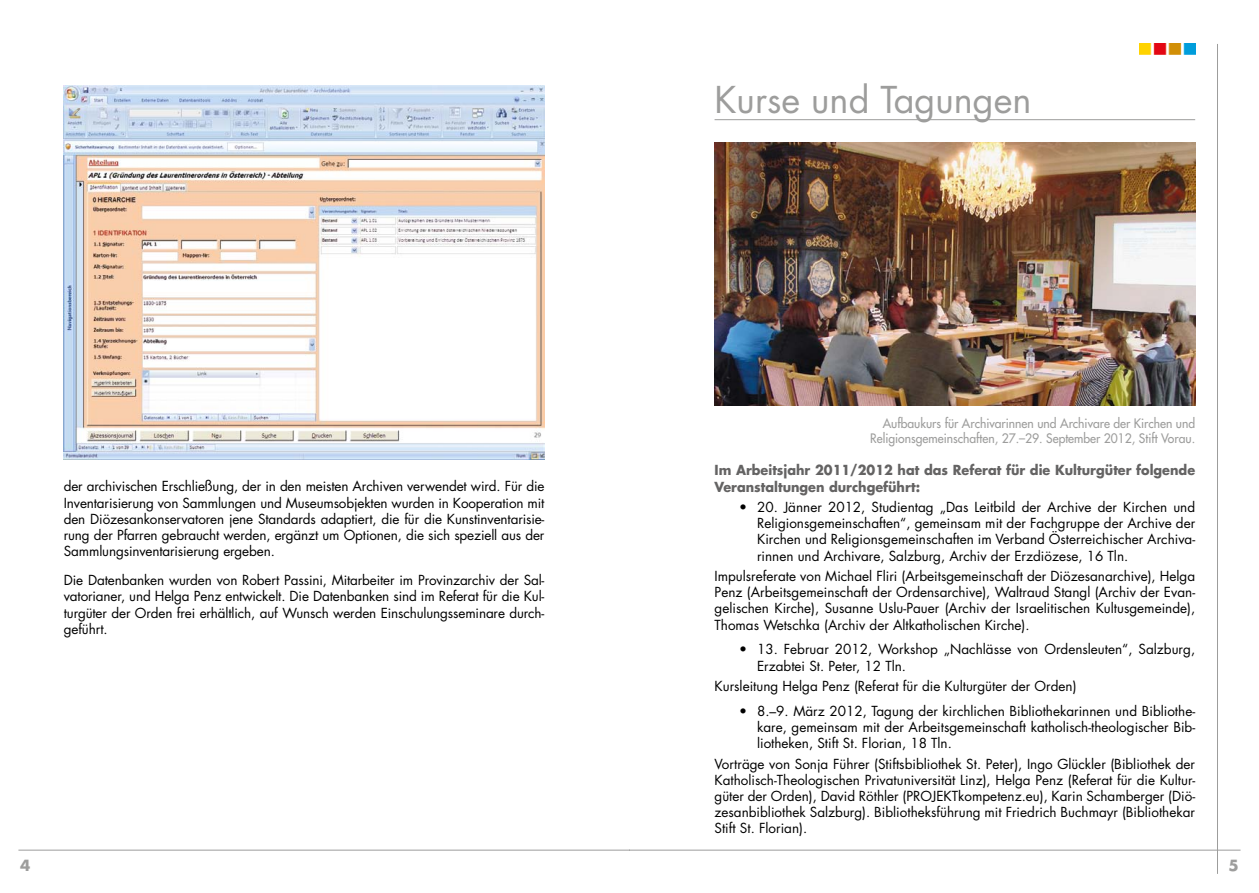
<style>
.page{position:relative;width:1259px;height:893px;background:#fff}
.page>*{position:absolute;margin:0;border:0;box-sizing:border-box;transform-origin:0 0}
.t1{font:36px "Futura";color:#9d9d9c}
.t2{font:700 15px "Futura";color:#9d9d9c}
.t3{font:13.5px/16.2px "Futura";color:#000;text-align:justify}
.t4{font:700 13.5px/16.5px "Futura";color:#646363;scale:.95 1}
.t5{font:12.75px/15px "Futura";color:#9d9d9c;text-align:right;scale:.95 1}
</style>
<div class="page">
<hr style="left:18px;top:850px;width:611px;height:1px;background:#9d9d9c">
<hr style="left:629px;top:850px;width:611px;height:1px;background:#9d9d9c">
<hr style="left:1217px;top:44px;width:1px;height:830px;background:#9d9d9c">
<img style="left:1139px;top:44px;width:56px;height:11px">
<img style="left:63px;top:85px;width:482px;height:375px">
<hr style="left:714px;top:119px;width:481px;height:1px;background:#9d9d9c">
<img style="left:714px;top:142px;width:481px;height:263px">
<p class="t3" style="left:64px;top:479px;width:482px">der archivischen Erschließung, der in den meisten Archiven verwendet wird. Für die Inventarisierung von Sammlungen und Museumsobjekten wurden in Kooperation mit den Diözesankonservatoren jene Standards adaptiert, die für die Kunstinventarisie&shy;rung der Pfarren gebraucht werden, ergänzt um Optionen, die sich speziell aus der Sammlungsinventarisierung ergeben.</p>
<p class="t3" style="left:64px;top:572px;width:482px">Die Datenbanken wurden von Robert Passini, Mitarbeiter im Provinzarchiv der Sal&shy;vatorianer, und Helga Penz entwickelt. Die Datenbanken sind im Referat für die Kul&shy;turgüter der Orden frei erhältlich, auf Wunsch werden Einschulungsseminare durch&shy;geführt.</p>
<h1 class="t1" style="left:714px;top:77px;width:318px">Kurse und Tagungen</h1>
<p class="t5" style="left:870px;top:416px;width:343px">Aufbaukurs für Archivarinnen und Archivare der Kirchen und<br>Religionsgemeinschaften, 27.–29. September 2012, Stift Vorau.</p>
<p class="t4" style="left:714px;top:462px;width:507px">Im Arbeitsjahr 2011/2012 hat das Referat für die Kulturgüter folgende<br>Veranstaltungen durchgeführt:</p>
<p class="t3" style="left:757px;top:499px;width:439px;text-indent:-18px">• 20. Jänner 2012, Studientag „Das Leitbild der Archive der Kirchen und Religionsgemeinschaften“, gemeinsam mit der Fachgruppe der Archive der Kirchen und Religionsgemeinschaften im Verband Österreichischer Archiva&shy;rinnen und Archivare, Salzburg, Archiv der Erzdiözese, 16 Tln.</p>
<p class="t3" style="left:714px;top:568px;width:482px">Impulsreferate von Michael Fliri (Arbeitsgemeinschaft der Diözesanarchive), Helga Penz (Arbeitsgemeinschaft der Ordensarchive), Waltraud Stangl (Archiv der Evan&shy;gelischen Kirche), Susanne Uslu-Pauer (Archiv der Israelitischen Kultusgemeinde), Thomas Wetschka (Archiv der Altkatholischen Kirche).</p>
<p class="t3" style="left:757px;top:641px;width:439px;text-indent:-18px">• 13. Februar 2012, Workshop „Nachlässe von Ordensleuten“, Salzburg,<br>Erzabtei St. Peter, 12 Tln.</p>
<p class="t3" style="left:714px;top:678px;width:363px">Kursleitung Helga Penz (Referat für die Kulturgüter der Orden)</p>
<p class="t3" style="left:757px;top:703px;width:439px;text-indent:-18px">• 8.–9. März 2012, Tagung der kirchlichen Bibliothekarinnen und Bibliothe&shy;kare, gemeinsam mit der Arbeitsgemeinschaft katholisch-theologischer Bib&shy;liotheken, Stift St. Florian, 18 Tln.</p>
<p class="t3" style="left:714px;top:756px;width:482px">Vorträge von Sonja Führer (Stiftsbibliothek St. Peter), Ingo Glückler (Bibliothek der Katholisch-Theologischen Privatuniversität Linz), Helga Penz (Referat für die Kultur&shy;güter der Orden), David Röthler (PROJEKTkompetenz.eu), Karin Schamberger (Diö&shy;zesanbibliothek Salzburg). Bibliotheksführung mit Friedrich Buchmayr (Bibliothekar Stift St. Florian).</p>
<p class="t2" style="left:20px;top:856px;width:12px">4</p>
<p class="t2" style="left:1228px;top:855px;width:12px">5</p>
</div>
